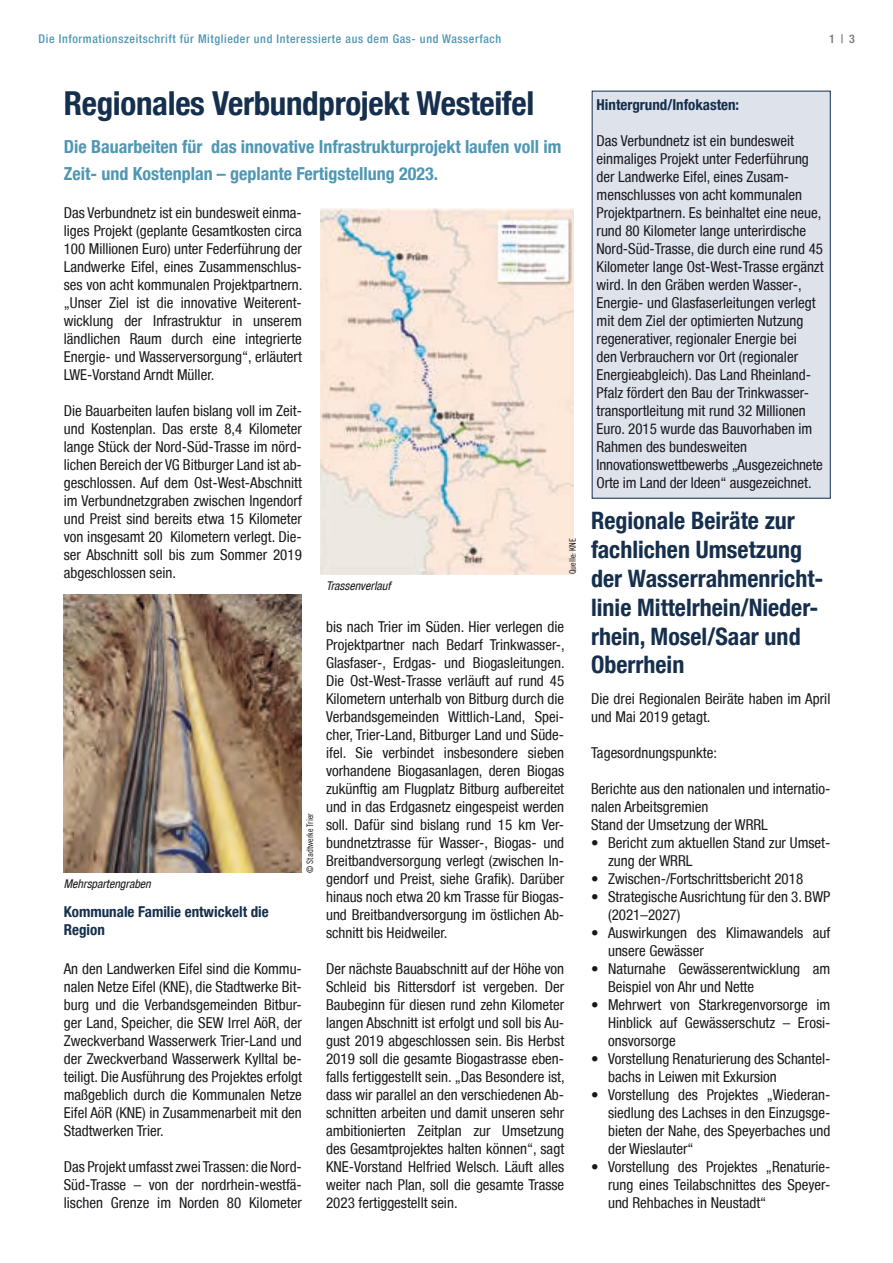
<style>
.page{position:relative;width:893px;height:1263px;background:#fff}
.page>*{position:absolute;margin:0;border:0;box-sizing:border-box;transform-origin:0 0}
.t1{font:700 condensed 33px "Helvetica Neue LT";letter-spacing:-.01em;color:#152f4c}
.t2{font:700 condensed 24px/28.8px "Helvetica Neue LT";color:#152f4c}
.t3{font:700 condensed 18px/27px "Helvetica Neue LT";color:#4f97b4}
.t4{font:condensed 15px/18px "Helvetica Neue LT";color:#1a181c}
.t5{font:700 condensed 15px/18px "Helvetica Neue LT";color:#152f4c}
.t6{font:500 condensed 12px "Helvetica Neue LT";letter-spacing:.05em;color:#4f97b4}
.t7{font:italic condensed 12px "Helvetica Neue LT";color:#1a181c}
.t8{font:500 condensed 12px "Helvetica Neue LT";color:#707173}
.t9{font:9px "Trade Gothic Cond Eighteen";color:#1a181c}
</style>
<div class="page">
<img style="left:320px;top:209px;width:254px;height:365px">
<img style="left:64px;top:594px;width:238px;height:279px">
<div style="left:592px;top:91px;width:238px;height:407px;background:#dee2eb"></div>
<p class="t6" style="left:39px;top:31px;width:464px">Die Informationszeitschrift für Mitglieder und Interessierte aus dem Gas- und Wasserfach</p>
<p class="t8" style="left:829px;top:31px;width:27px">1 | 3</p>
<h1 class="t1" style="left:64px;top:83px;width:472px">Regionales Verbundprojekt Westeifel</h1>
<p class="t3" style="left:64px;top:133px;width:499px">Die Bauarbeiten für das innovative Infrastrukturprojekt laufen voll im<br>Zeit- und Kostenplan – geplante Fertigstellung 2023.</p>
<p class="t4" style="left:64px;top:204px;width:240px;text-align:justify">Das Verbundnetz ist ein bundesweit einma&shy;liges Projekt (geplante Gesamtkosten circa 100 Millionen Euro) unter Federführung der Landwerke Eifel, eines Zusammenschlus&shy;ses von acht kommunalen Projektpartnern. „Unser Ziel ist die innovative Weiterent&shy;wicklung der Infrastruktur in unserem ländlichen Raum durch eine integrierte Energie- und Wasserversorgung“, erläutert LWE-Vorstand Arndt Müller.</p>
<p class="t4" style="left:64px;top:402px;width:240px;text-align:justify">Die Bauarbeiten laufen bislang voll im Zeit&shy;und Kostenplan. Das erste 8,4 Kilometer lange Stück der Nord-Süd-Trasse im nörd&shy;lichen Bereich der VG Bitburger Land ist ab&shy;geschlossen. Auf dem Ost-West-Abschnitt im Verbundnetzgraben zwischen Ingendorf und Preist sind bereits etwa 15 Kilometer von insgesamt 20 Kilometern verlegt. Die&shy;ser Abschnitt soll bis zum Sommer 2019 abgeschlossen sein.</p>
<p class="t7" style="left:326px;top:579px;width:66px">Trassenverlauf</p>
<p class="t9" style="left:567px;top:574px;width:37px;rotate:-90deg">Quelle: KNE</p>
<p class="t7" style="left:64px;top:877px;width:89px">Mehrspartengraben</p>
<p class="t9" style="left:305px;top:873px;width:61px;rotate:-90deg">© Stadtwerke Trier</p>
<p class="t5" style="left:64px;top:902px;width:207px">Kommunale Familie entwickelt die<br>Region</p>
<p class="t4" style="left:64px;top:960px;width:240px;text-align:justify">An den Landwerken Eifel sind die Kommu&shy;nalen Netze Eifel (KNE), die Stadtwerke Bit&shy;burg und die Verbandsgemeinden Bitbur&shy;ger Land, Speicher, die SEW Irrel AöR, der Zweckverband Wasserwerk Trier-Land und der Zweckverband Wasserwerk Kylltal be&shy;teiligt. Die Ausführung des Projektes erfolgt maßgeblich durch die Kommunalen Netze Eifel AöR (KNE) in Zusammenarbeit mit den Stadtwerken Trier.</p>
<p class="t4" style="left:64px;top:1158px;width:240px;text-align:justify">Das Projekt umfasst zwei Trassen: die Nord-Süd-Trasse – von der nordrhein-westfä&shy;lischen Grenze im Norden 80 Kilometer</p>
<p class="t4" style="left:326px;top:618px;width:240px">bis nach Trier im Süden. Hier verlegen die Projektpartner nach Bedarf Trinkwasser-, Glasfaser-, Erdgas- und Biogasleitungen.<br>Die Ost-West-Trasse verläuft auf rund 45<br>Kilometern unterhalb von Bitburg durch die Verbandsgemeinden Wittlich-Land, Spei&shy;cher, Trier-Land, Bitburger Land und Süde&shy;ifel. Sie verbindet insbesondere sieben vorhandene Biogasanlagen, deren Biogas zukünftig am Flugplatz Bitburg aufbereitet und in das Erdgasnetz eingespeist werden soll. Dafür sind bislang rund 15 km Ver&shy;bundnetztrasse für Wasser-, Biogas- und Breitbandversorgung verlegt (zwischen In&shy;gendorf und Preist, siehe Grafik). Darüber hinaus noch etwa 20 km Trasse für Biogas&shy;und Breitbandversorgung im östlichen Ab&shy;schnitt bis Heidweiler.</p>
<p class="t4" style="left:326px;top:960px;width:240px;text-align:justify">Der nächste Bauabschnitt auf der Höhe von Schleid bis Rittersdorf ist vergeben. Der Baubeginn für diesen rund zehn Kilometer langen Abschnitt ist erfolgt und soll bis Au&shy;gust 2019 abgeschlossen sein. Bis Herbst 2019 soll die gesamte Biogastrasse eben&shy;falls fertiggestellt sein. „Das Besondere ist, dass wir parallel an den verschiedenen Ab&shy;schnitten arbeiten und damit unseren sehr ambitionierten Zeitplan zur Umsetzung des Gesamtprojektes halten können“, sagt KNE-Vorstand Helfried Welsch. Läuft alles weiter nach Plan, soll die gesamte Trasse 2023 fertiggestellt sein.</p>
<p class="t5" style="left:597px;top:96px;width:144px">Hintergrund/Infokasten:</p>
<p class="t4" style="left:597px;top:132px;width:229px">Das Verbundnetz ist ein bundesweit einmaliges Projekt unter Federführung der Landwerke Eifel, eines Zusam&shy;menschlusses von acht kommunalen Projektpartnern. Es beinhaltet eine neue, rund 80 Kilometer lange unterirdische Nord-Süd-Trasse, die durch eine rund 45<br>Kilometer lange Ost-West-Trasse ergänzt wird. In den Gräben werden Wasser-, Energie- und Glasfaserleitungen verlegt mit dem Ziel der optimierten Nutzung regenerativer, regionaler Energie bei<br>den Verbrauchern vor Ort (regionaler Energieabgleich). Das Land Rheinland-Pfalz fördert den Bau der Trinkwasser&shy;transportleitung mit rund 32 Millionen Euro. 2015 wurde das Bauvorhaben im Rahmen des bundesweiten Innovationswettbewerbs „Ausgezeichnete Orte im Land der Ideen“ ausgezeichnet.</p>
<h2 class="t2" style="left:591px;top:506px;width:234px">Regionale Beiräte zur fachlichen Umsetzung der Wasserrahmenricht&shy;linie Mittelrhein/Nieder&shy;rhein, Mosel/Saar und<br>Oberrhein</h2>
<p class="t4" style="left:591px;top:690px;width:241px">Die drei Regionalen Beiräte haben im April und Mai 2019 getagt.</p>
<p class="t4" style="left:591px;top:744px;width:127px">Tagesordnungspunkte:</p>
<p class="t4" style="left:591px;top:780px;width:241px">Berichte aus den nationalen und internatio&shy;nalen Arbeitsgremien<br>Stand der Umsetzung der WRRL</p>
<p class="t4" style="left:608px;top:834px;width:224px;text-indent:-17px">• Bericht zum aktuellen Stand zur Umset&shy;zung der WRRL</p>
<p class="t4" style="left:591px;top:870px;width:214px">• Zwischen-/Fortschrittsbericht 2018</p>
<p class="t4" style="left:608px;top:888px;width:224px;text-indent:-17px">• Strategische Ausrichtung für den 3. BWP (2021–2027)</p>
<p class="t4" style="left:608px;top:924px;width:224px;text-indent:-17px">• Auswirkungen des Klimawandels auf unsere Gewässer</p>
<p class="t4" style="left:608px;top:960px;width:224px;text-indent:-17px">• Naturnahe Gewässerentwicklung am<br>Beispiel von Ahr und Nette</p>
<p class="t4" style="left:608px;top:996px;width:224px;text-align:justify;text-indent:-17px">• Mehrwert von Starkregenvorsorge im Hinblick auf Gewässerschutz – Erosi&shy;onsvorsorge</p>
<p class="t4" style="left:608px;top:1050px;width:224px;text-indent:-17px">• Vorstellung Renaturierung des Schantel&shy;bachs in Leiwen mit Exkursion</p>
<p class="t4" style="left:608px;top:1086px;width:224px;text-align:justify;text-indent:-17px">• Vorstellung des Projektes „Wiederan&shy;siedlung des Lachses in den Einzugsge&shy;bieten der Nahe, des Speyerbaches und der Wieslauter“</p>
<p class="t4" style="left:608px;top:1158px;width:224px;text-align:justify;text-indent:-17px">• Vorstellung des Projektes „Renaturie&shy;rung eines Teilabschnittes des Speyer&shy;und Rehbaches in Neustadt“</p>
</div>
